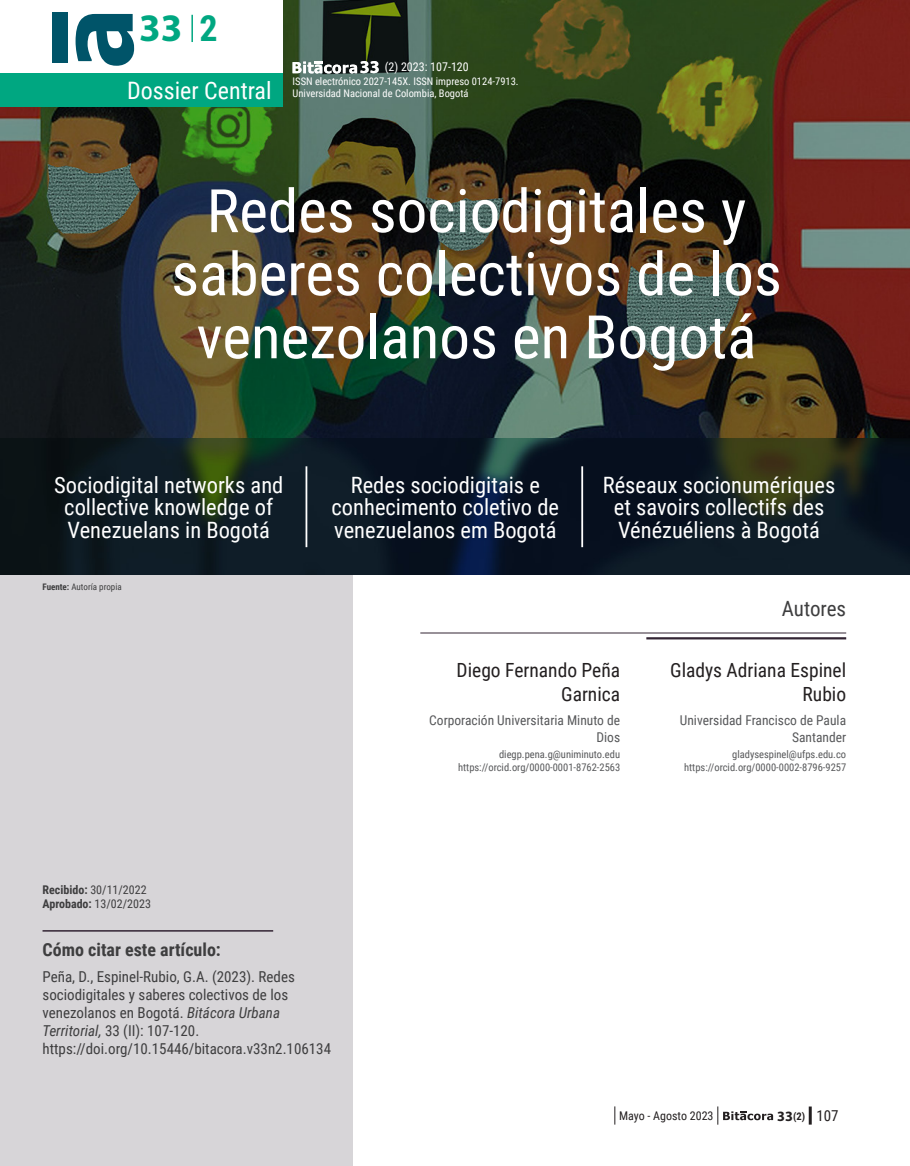
<style>
.page{position:relative;width:910px;height:1166px;background:#fff}
.page>*{position:absolute;margin:0;border:0;box-sizing:border-box;transform-origin:0 0}
.TITULO_main{font:60px/63px "Roboto Condensed";color:#fff;text-align:center}
.t1{font:700 39px "Myriad Pro";color:#00a781}
.t2{font:24px "Roboto Condensed";color:#fff}
.TITULO_doblado{font:22.5px/22.5px "Roboto Condensed";color:#fff;text-align:center}
.t3{font:21px "Roboto Condensed";letter-spacing:-.005em;color:#3e3e3f}
.Autor_nombre{font:19.5px/23.4px "Roboto Condensed";color:#231f20;text-align:right}
.Como_citar_TIT{font:700 18px "Roboto Condensed";color:#3e3e3f}
.t4{font:700 18px "Myriad Pro";color:#fff}
.Como_citar{font:15px/18px "Roboto Condensed";color:#3e3e3f}
.Autor_Rol{font:13.5px/16.2px "Roboto Condensed";color:#57585a;text-align:right}
.t5{font:12px "Roboto Condensed";color:#3e3e3f}
.t6{font:12px "Roboto Condensed";color:#231f20}
.t7{font:12px "Roboto Condensed";color:#fff}
.Autor_info_http{font:10.5px "Roboto Condensed";color:#57585a}
.t8{font:10.5px/12.6px "Roboto Condensed";color:#fff}
.t9{font:700 10.5px "Roboto Condensed";color:#231f20}
.t10{font:9px "Roboto Condensed";color:#3e3e3f}
.s1{font-family:"Roboto Condensed";font-size:36px}
.s2{font-weight:700}
.s3{font-style:italic}
.s4{font-family:"Myriad Pro";font-size:14.25px}
.s5{font-weight:400;font-size:15px}
</style>
<div class="page">
<div style="left:0;top:574px;width:353px;height:591px;background:#d7d5d8"></div>
<hr style="left:809px;top:1106px;width:3px;height:18px;background:#231f20">
<svg style="left:717px;top:1106px;width:56px;height:18px"></svg>
<svg style="left:614px;top:1106px;width:1px;height:18px"></svg>
<img style="left:1px;top:0;width:909px;height:438px">
<img style="left:0;top:438px;width:910px;height:136px">
<hr style="left:420px;top:632px;width:426px;height:1px;background:#322433">
<hr style="left:646px;top:637px;width:200px;height:2px;background:#322433">
<hr style="left:43px;top:929px;width:230px;height:2px;background:#322433">
<hr style="left:306px;top:466px;width:1px;height:81px;background:#fff">
<hr style="left:581px;top:466px;width:2px;height:81px;background:#fff">
<svg style="left:293px;top:61px;width:64px;height:12px"></svg>
<div style="left:0;top:0;width:283px;height:106px;background:#fff"></div>
<div style="left:0;top:73px;width:283px;height:33px;background:#00a781"></div>
<div style="left:53px;top:12px;width:15px;height:51px;background:#005469"></div>
<svg style="left:76px;top:14px;width:58px;height:52px"></svg>
<hr style="left:191px;top:15px;width:2px;height:27px;background:#00a781">
<h2 class="t1" style="left:139px;top:2px;width:80px">33 <span class="s1">2</span></h2>
<p class="t2" style="left:86px;top:74px;width:187px">Articulos Generales</p>
<p class="t2" style="left:127px;top:73px;width:146px">Dossier Central</p>
<p class="t4" style="left:360px;top:55px;width:21px">33</p>
<p class="t7" style="left:385px;top:58px;width:86px">(2) 2023: 107-120</p>
<p class="t8" style="left:293px;top:74px;width:228px">ISSN electrónico 2027-145X. ISSN impreso 0124-7913.<br>Universidad Nacional de Colombia, Bogotá</p>
<p class="TITULO_main" style="left:171px;top:177px;width:612px">Redes sociodigitales y saberes colectivos de los venezolanos en Bogotá</p>
<p class="TITULO_doblado" style="left:54px;top:472px;width:231px">Sociodigital networks and collective knowledge of<br>Venezuelans in Bogotá</p>
<p class="TITULO_doblado" style="left:332px;top:472px;width:229px">Redes sociodigitais e conhecimento coletivo de venezuelanos em Bogotá</p>
<p class="TITULO_doblado" style="left:603px;top:472px;width:234px">Réseaux socionumériques et savoirs collectifs des<br>Vénézuéliens à Bogotá</p>
<p class="t10" style="left:43px;top:580px;width:81px"><span class="s2">Fuente:</span> Autoría propia</p>
<p class="t5" style="left:43px;top:880px;width:106px"><span class="s2">Recibido:</span> 30/11/2022</p>
<p class="t5" style="left:43px;top:895px;width:110px"><span class="s2">Aprobado:</span> 13/02/2023</p>
<p class="Como_citar_TIT" style="left:43px;top:936px;width:180px">Cómo citar este artículo:</p>
<p class="Como_citar" style="left:43px;top:967px;width:254px">Peña, D., Espinel-Rubio, G.A. (2023). Redes sociodigitales y saberes colectivos de los venezolanos en Bogotá. <span class="s3">Bitácora Urbana Territorial,</span> 33 (II): 107-120.</p>
<p class="Como_citar" style="left:43px;top:1039px;width:290px">https://doi.org/10.15446/bitacora.v33n2.106134</p>
<p class="Autor_nombre" style="left:457px;top:657px;width:165px">Diego Fernando Peña<br>Garnica</p>
<p class="Autor_Rol" style="left:429px;top:711px;width:192px">Corporación Universitaria Minuto de<br>Dios</p>
<p class="Autor_info_http" style="left:499px;top:747px;width:123px">diegp.pena.g@uniminuto.edu</p>
<p class="Autor_info_http" style="left:458px;top:759px;width:164px">https://orcid.org/0000-0001-8762-2563</p>
<p class="t3" style="left:782px;top:593px;width:66px">Autores</p>
<p class="Autor_nombre" style="left:670px;top:657px;width:178px">Gladys Adriana Espinel<br>Rubio</p>
<p class="Autor_Rol" style="left:680px;top:711px;width:168px">Universidad Francisco de Paula<br>Santander</p>
<p class="Autor_info_http" style="left:732px;top:747px;width:115px">gladysespinel@ufps.edu.co</p>
<p class="Autor_info_http" style="left:684px;top:759px;width:164px">https://orcid.org/0000-0002-8796-9257</p>
<p class="t6" style="left:619px;top:1106px;width:96px">Mayo - Agosto 2023</p>
<p class="t9" style="left:777px;top:1108px;width:63px"><span class="s4">33</span>(2) <span class="s5">107</span></p>
</div>
